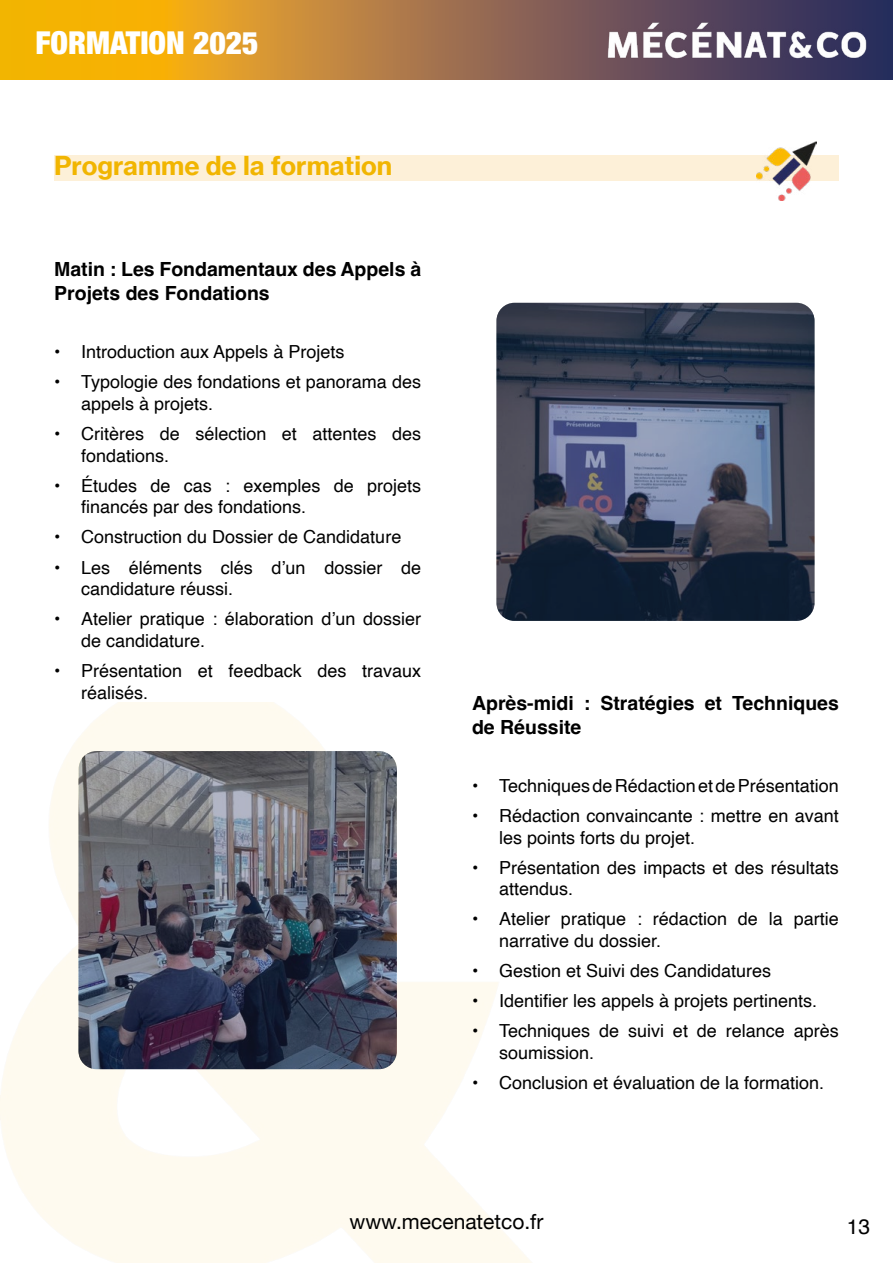
<style>
.page{position:relative;width:893px;height:1263px;background:#fff}
.page>*{position:absolute;margin:0;border:0;box-sizing:border-box;transform-origin:0 0}
.t1{font:900 condensed 31.5px "Helvetica Neue";color:#fff}
.t2{font:25.5px "N Haas Grotesk TX Pro 75 Bd";color:#f1b501}
.t3{font:21px "Helvetica Neue";color:#000}
.t4{font:21px "Helvetica";color:#000}
.t5{font:700 19.5px/23.4px "Helvetica";color:#000}
.t6{font:18px/21.6px "Helvetica";color:#000}
</style>
<div class="page">
<div style="left:54px;top:155px;width:785px;height:26px;background:#fdf0d8"></div>
<svg style="left:0;top:0;width:893px;height:80px;background:#c98f2e"></svg>
<img style="left:582px;top:0;width:310px;height:80px">
<img style="left:757px;top:141px;width:59px;height:60px">
<svg style="left:496px;top:303px;width:318px;height:318px;background:#3e465b"></svg>
<img style="left:79px;top:751px;width:318px;height:318px;border-radius:18px">
<h1 class="t1" style="left:36px;top:17px;width:225px">FORMATION 2025</h1>
<h2 class="t2" style="left:54px;top:150px;width:340px">Programme de la formation</h2>
<p class="t5" style="left:54px;top:260px;width:368px">Matin : Les Fondamentaux des Appels à<br>Projets des Fondations</p>
<p class="t6" style="left:54px;top:342px;width:292px">• Introduction aux Appels à Projets</p>
<p class="t6" style="left:81px;top:372px;width:341px;text-indent:-27px">• Typologie des fondations et panorama des appels à projets.</p>
<p class="t6" style="left:81px;top:423px;width:341px;text-indent:-27px">• Critères de sélection et attentes des fondations.</p>
<p class="t6" style="left:81px;top:475px;width:341px;text-indent:-27px">• Études de cas : exemples de projets financés par des fondations.</p>
<p class="t6" style="left:54px;top:527px;width:349px">• Construction du Dossier de Candidature</p>
<p class="t6" style="left:81px;top:557px;width:341px;text-indent:-27px">• Les éléments clés d’un dossier de candidature réussi.</p>
<p class="t6" style="left:81px;top:609px;width:341px;text-indent:-27px">• Atelier pratique : élaboration d’un dossier de candidature.</p>
<p class="t6" style="left:81px;top:660px;width:341px;text-indent:-27px">• Présentation et feedback des travaux réalisés.</p>
<p class="t5" style="left:472px;top:694px;width:368px">Après-midi : Stratégies et Techniques de Réussite</p>
<p class="t6" style="left:472px;top:775px;width:368px">• Techniques de Rédaction et de Présentation</p>
<p class="t6" style="left:499px;top:805px;width:341px;text-indent:-27px">• Rédaction convaincante : mettre en avant les points forts du projet.</p>
<p class="t6" style="left:499px;top:857px;width:341px;text-indent:-27px">• Présentation des impacts et des résultats attendus.</p>
<p class="t6" style="left:499px;top:909px;width:341px;text-indent:-27px">• Atelier pratique : rédaction de la partie narrative du dossier.</p>
<p class="t6" style="left:472px;top:960px;width:301px">• Gestion et Suivi des Candidatures</p>
<p class="t6" style="left:472px;top:991px;width:347px">• Identifier les appels à projets pertinents.</p>
<p class="t6" style="left:499px;top:1021px;width:341px;text-indent:-27px">• Techniques de suivi et de relance après soumission.</p>
<p class="t6" style="left:472px;top:1072px;width:354px">• Conclusion et évaluation de la formation.</p>
<p class="t3" style="left:349px;top:1206px;width:196px">www.mecenatetco.fr</p>
<p class="t4" style="left:847px;top:1210px;width:25px">13</p>
</div>
